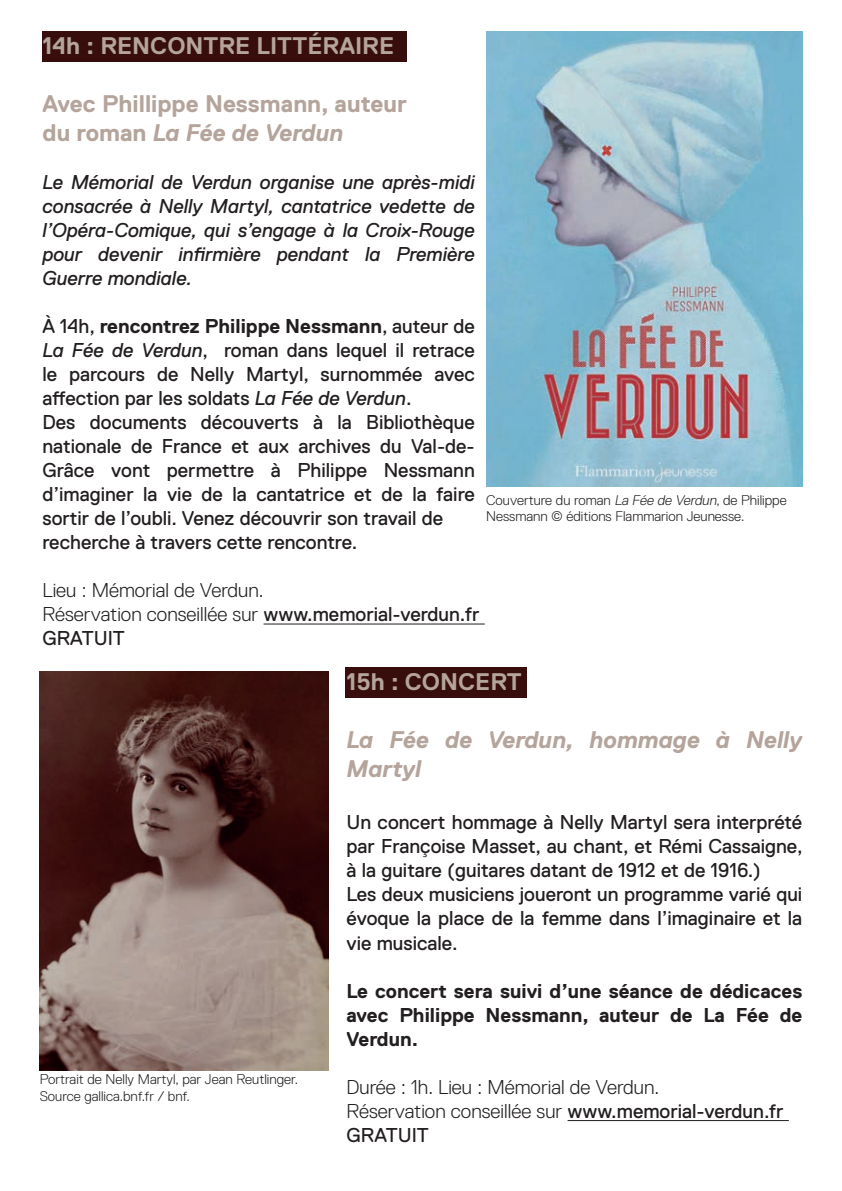
<style>
.page{position:relative;width:842px;height:1191px;background:#fff}
.page>*{position:absolute;margin:0;border:0;box-sizing:border-box;transform-origin:0 0}
.t1{font:700 24px/28.8px "Replica";color:#b4a49b}
.t2{font:italic 700 24px/28.8px "Replica";color:#b4a49b}
.t3{font:20px/24px "Replica";color:#231f20}
.t4{font:italic 20px/24px "Replica";color:#231f20;text-align:justify}
.t5{font:300 20px/24px "Replica";color:#231f20}
.t6{font:700 20px/24px "Replica";color:#231f20;text-align:justify}
.t7{font:300 14px/16.8px "Replica";color:#231f20}
.s1{font-style:italic}
.s2{font-weight:700}
.s3{font-weight:400}
</style>
<div class="page">
<div style="left:43px;top:31px;width:364px;height:31px;background:#370e0c"></div>
<hr style="left:264px;top:623px;width:221px;height:1px;background:#231f20">
<img style="left:486px;top:31px;width:316px;height:455px">
<div style="left:345px;top:667px;width:182px;height:30px;background:#370e0c"></div>
<hr style="left:568px;top:1120px;width:221px;height:1px;background:#231f20">
<img style="left:40px;top:671px;width:289px;height:399px">
<p class="t1" style="left:43px;top:32px;width:353px">14h : RENCONTRE LITTÉRAIRE</p>
<p class="t1" style="left:43px;top:89px;width:366px">Avec Phillippe Nessmann, auteur du roman <span class="s1">La Fée de Verdun</span></p>
<p class="t4" style="left:43px;top:170px;width:434px">Le Mémorial de Verdun organise une après-midi consacrée à Nelly Martyl, cantatrice vedette de l’Opéra-Comique, qui s’engage à la Croix-Rouge pour devenir infirmière pendant la Première Guerre mondiale.</p>
<p class="t3" style="left:43px;top:314px;width:434px">À 14h, <span class="s2">rencontrez Philippe Nessmann</span>, auteur de <span class="s1">La Fée de Verdun</span>, roman dans lequel il retrace le parcours de Nelly Martyl, surnommée avec affection par les soldats <span class="s1">La Fée de Verdun</span>.<br>Des documents découverts à la Bibliothèque nationale de France et aux archives du Val-de-Grâce vont permettre à Philippe Nessmann d’imaginer la vie de la cantatrice et de la faire sortir de l’oubli. Venez découvrir son travail de recherche à travers cette rencontre.</p>
<p class="t5" style="left:43px;top:578px;width:438px">Lieu : Mémorial de Verdun.<br>Réservation conseillée sur <span class="s3">www.memorial-verdun.fr<br>GRATUIT</span></p>
<p class="t1" style="left:347px;top:667px;width:177px">15h : CONCERT</p>
<p class="t7" style="left:486px;top:491px;width:302px">Couverture du roman <span class="s1">La Fée de Verdun</span>, de Philippe<br>Nessmann © éditions Flammarion Jeunesse.</p>
<p class="t7" style="left:40px;top:1071px;width:260px">Portrait de Nelly Martyl, par Jean Reutlinger.<br>Source gallica.bnf.fr / bnf.</p>
<p class="t2" style="left:347px;top:725px;width:457px">La Fée de Verdun, hommage à Nelly<br>Martyl</p>
<p class="t3" style="left:347px;top:810px;width:458px">Un concert hommage à Nelly Martyl sera interprété par Françoise Masset, au chant, et Rémi Cassaigne, à la guitare (guitares datant de 1912 et de 1916.)<br>Les deux musiciens joueront un programme varié qui évoque la place de la femme dans l’imaginaire et la vie musicale.</p>
<p class="t6" style="left:347px;top:978px;width:457px">Le concert sera suivi d’une séance de dédicaces avec Philippe Nessmann, auteur de La Fée de Verdun.</p>
<p class="t5" style="left:347px;top:1074px;width:438px">Durée : 1h. Lieu : Mémorial de Verdun.<br>Réservation conseillée sur <span class="s3">www.memorial-verdun.fr<br>GRATUIT</span></p>
</div>
